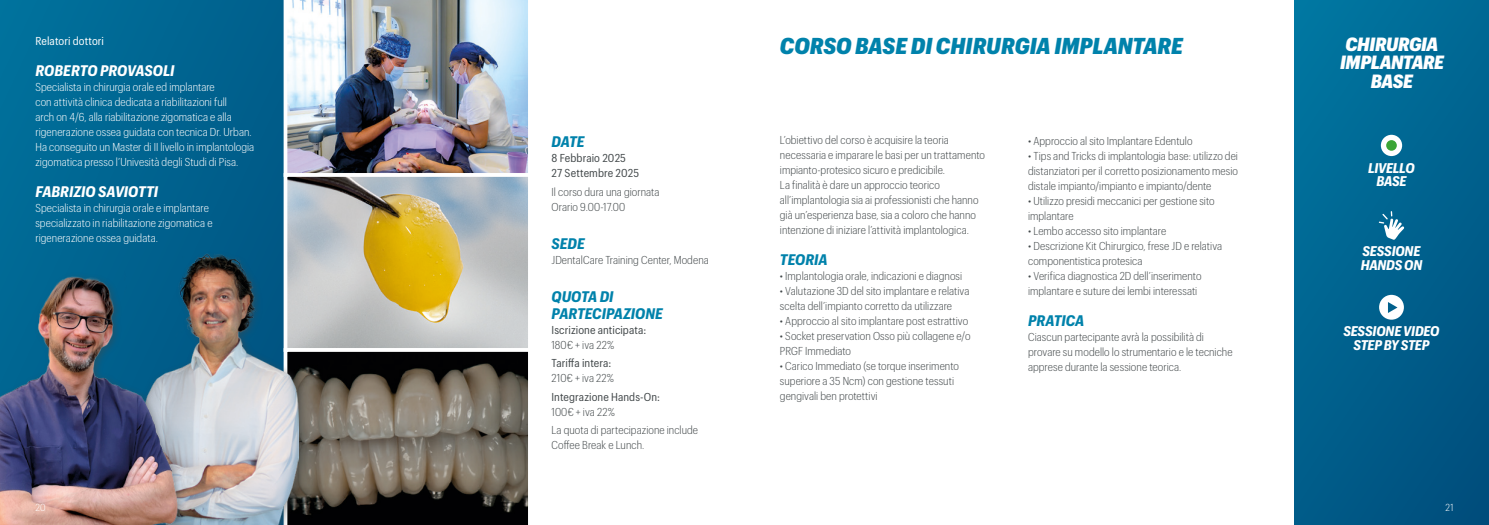
<style>
.page{position:relative;width:1489px;height:525px;background:#fff}
.page>*{position:absolute;margin:0;border:0;box-sizing:border-box;transform-origin:0 0}
.t1{font:italic 900 22.5px "Graphik Compact";color:#0082ab}
.t2{font:italic 900 18.75px/18.8px "Graphik Compact";letter-spacing:-.025em;color:#fff;text-align:center}
.t3{font:italic 700 15px/16.2px "Graphik Compact";letter-spacing:-.01em;color:#0082ab}
.t4{font:italic 700 15px "Graphik Compact";letter-spacing:-.01em;color:#fff}
.t5{font:italic 700 13.75px/13.8px "Graphik Compact";letter-spacing:-.02em;color:#fff;text-align:center}
.t6{font:300 11.25px/15px "Graphik Compact";letter-spacing:.005em;color:#414749}
.t7{font:300 11.25px/15px "Graphik Compact";letter-spacing:.005em;color:#fff}
.t8{font:11.25px/15px "Graphik Compact";letter-spacing:.01em;color:#414749}
.t9{font:11.25px "Graphik Compact";letter-spacing:.005em;color:#fff}
.t10{font:300 10px "Graphik Compact";color:#fff}
</style>
<div class="page">
<div style="left:0;top:0;width:283px;height:524px;background:#006591"></div>
<div style="left:1293px;top:0;width:195px;height:524px;background:linear-gradient(to bottom,#00719c,#005482)"></div>
<img style="left:288px;top:178px;width:238px;height:168px">
<img style="left:283px;top:0;width:245px;height:173px">
<div style="left:283px;top:173px;width:248px;height:178px;border:4px solid #fff"></div>
<svg style="left:309px;top:348px;width:222px;height:176px;background:#5f5950"></svg>
<div style="left:120px;top:250px;width:189px;height:274px;background:#414749;opacity:.5"></div>
<img style="left:124px;top:253px;width:174px;height:271px">
<div style="left:0;top:271px;width:187px;height:253px;background:#414749;opacity:.5"></div>
<img style="left:0;top:275px;width:177px;height:249px">
<svg style="left:1378px;top:295px;width:25px;height:24px"></svg>
<svg style="left:1378px;top:211px;width:26px;height:29px"></svg>
<div style="left:1380px;top:135px;width:21px;height:21px;background:#fff;border-radius:50%"></div>
<svg style="left:1385px;top:140px;width:11px;height:11px"></svg>
<p class="t9" style="left:35px;top:32px;width:70px">Relatori dottori</p>
<h3 class="t4" style="left:35px;top:59px;width:140px">ROBERTO PROVASOLI</h3>
<p class="t7" style="left:35px;top:78px;width:220px">Specialista in chirurgia orale ed implantare<br>con attività clinica dedicata a riabilitazioni full<br>arch on 4/6, alla riabilitazione zigomatica e alla rigenerazione ossea guidata con tecnica Dr. Urban.<br>Ha conseguito un Master di II livello in implantologia zigomatica presso l’Univesità degli Studi di Pisa.</p>
<h3 class="t4" style="left:35px;top:180px;width:124px">FABRIZIO SAVIOTTI</h3>
<p class="t7" style="left:35px;top:200px;width:178px">Specialista in chirurgia orale e implantare specializzato in riabilitazione zigomatica e rigenerazione ossea guidata.</p>
<h3 class="t3" style="left:551px;top:132px;width:34px">DATE</h3>
<p class="t8" style="left:551px;top:149px;width:89px">8 Febbraio 2025<br>27 Settembre 2025</p>
<p class="t6" style="left:551px;top:183px;width:109px">Il corso dura una giornata<br>Orario 9.00-17.00</p>
<h3 class="t3" style="left:551px;top:234px;width:35px">SEDE</h3>
<p class="t6" style="left:551px;top:251px;width:159px">JDentalCare Training Center, Modena</p>
<h3 class="t3" style="left:551px;top:287px;width:113px">QUOTA DI<br>PARTECIPAZIONE</h3>
<p class="t8" style="left:551px;top:321px;width:96px">Iscrizione anticipata:</p>
<p class="t6" style="left:551px;top:336px;width:64px">180€ + iva 22%</p>
<p class="t8" style="left:551px;top:354px;width:61px">Tariffa intera:</p>
<p class="t6" style="left:551px;top:369px;width:64px">210€ + iva 22%</p>
<p class="t8" style="left:551px;top:388px;width:110px">Integrazione Hands-On:</p>
<p class="t6" style="left:551px;top:401px;width:148px;line-height:18.5px">100€ + iva 22%<br>La quota di partecipazione include</p>
<p class="t6" style="left:551px;top:437px;width:94px">Coffee Break e Lunch.</p>
<h1 class="t1" style="left:780px;top:29px;width:404px">CORSO BASE DI CHIRURGIA IMPLANTARE</h1>
<h2 class="t2" style="left:1339px;top:33px;width:105px">CHIRURGIA<br>IMPLANTARE<br>BASE</h2>
<p class="t6" style="left:780px;top:131px;width:206px">L’obiettivo del corso è acquisire la teoria necessaria e imparare le basi per un trattamento impianto-protesico sicuro e predicibile.<br>La finalità è dare un approccio teorico all’implantologia sia ai professionisti che hanno già un’esperienza base, sia a coloro che hanno intenzione di iniziare l’attività implantologica.</p>
<h3 class="t3" style="left:780px;top:250px;width:49px">TEORIA</h3>
<p class="t6" style="left:780px;top:268px;width:184px">• Implantologia orale, indicazioni e diagnosi</p>
<p class="t6" style="left:780px;top:283px;width:191px">• Valutazione 3D del sito implantare e relativa scelta dell’impianto corretto da utilizzare</p>
<p class="t6" style="left:780px;top:313px;width:190px">• Approccio al sito implantare post estrattivo</p>
<p class="t6" style="left:780px;top:328px;width:192px">• Socket preservation Osso più collagene e/o<br>PRGF Immediato</p>
<p class="t6" style="left:780px;top:358px;width:180px">• Carico Immediato (se torque inserimento superiore a 35 Ncm) con gestione tessuti gengivali ben protettivi</p>
<p class="t6" style="left:1028px;top:132px;width:166px">• Approccio al sito Implantare Edentulo</p>
<p class="t6" style="left:1028px;top:147px;width:211px;text-align:justify">• Tips and Tricks di implantologia base: utilizzo dei distanziatori per il corretto posizionamento mesio distale impianto/impianto e impianto/dente</p>
<p class="t6" style="left:1028px;top:192px;width:188px">• Utilizzo presidi meccanici per gestione sito implantare</p>
<p class="t6" style="left:1028px;top:222px;width:140px">• Lembo accesso sito implantare</p>
<p class="t6" style="left:1028px;top:237px;width:195px">• Descrizione Kit Chirurgico, frese JD e relativa componentistica protesica</p>
<p class="t6" style="left:1028px;top:267px;width:175px">• Verifica diagnostica 2D dell’inserimento implantare e suture dei lembi interessati</p>
<h3 class="t3" style="left:1028px;top:311px;width:58px">PRATICA</h3>
<p class="t6" style="left:1028px;top:328px;width:206px">Ciascun partecipante avrà la possibilità di provare su modello lo strumentario e le tecniche apprese durante la sessione teorica.</p>
<p class="t5" style="left:1368px;top:159px;width:48px">LIVELLO<br>BASE</p>
<p class="t5" style="left:1360px;top:243px;width:63px;text-align:left">SESSIONE<br>HANDS ON</p>
<p class="t5" style="left:1343px;top:323px;width:98px">SESSIONE VIDEO<br>STEP BY STEP</p>
<p class="t10" style="left:35px;top:500px;width:12px">20</p>
<p class="t10" style="left:1445px;top:500px;width:9px">21</p>
</div>
